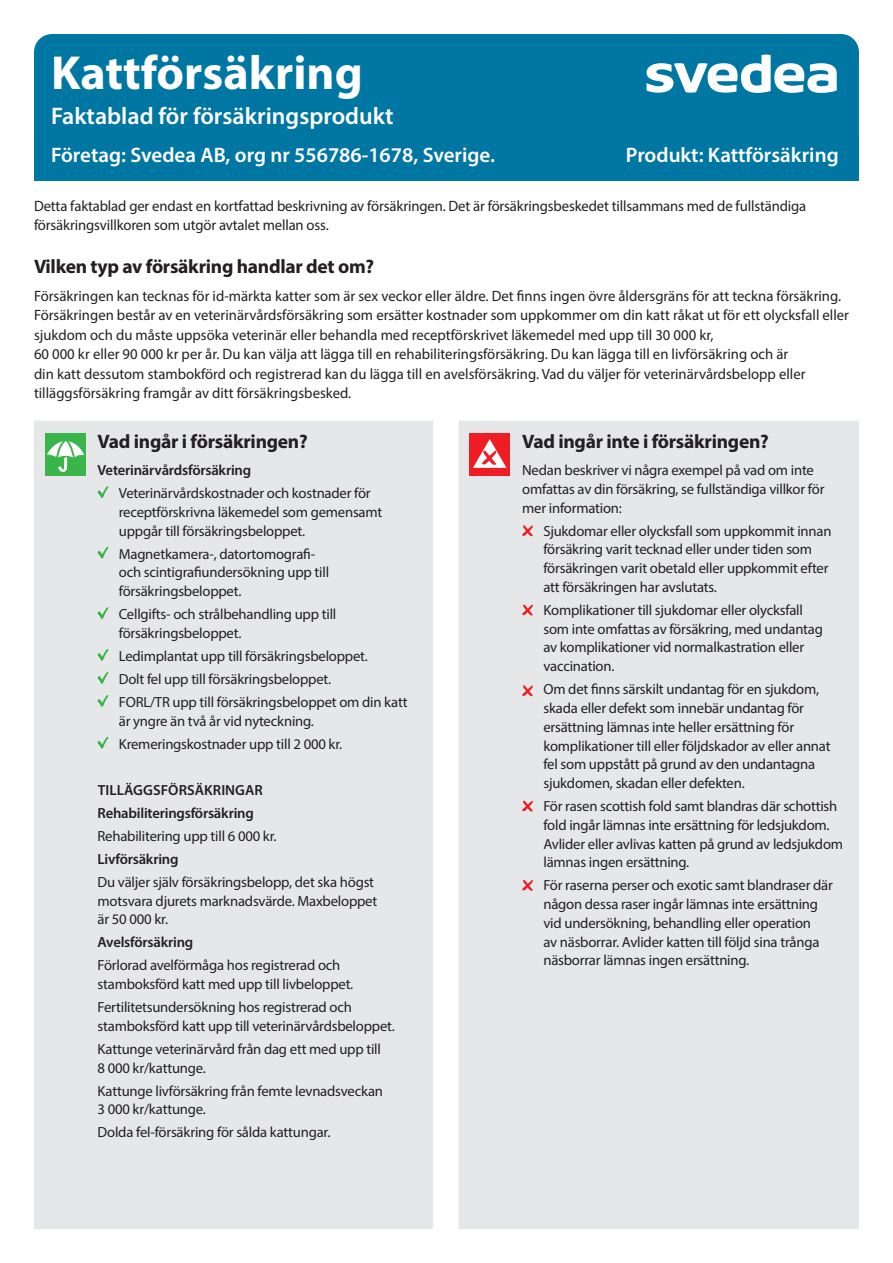
<style>
.page{position:relative;width:893px;height:1263px;background:#fff}
.page>*{position:absolute;margin:0;border:0;box-sizing:border-box;transform-origin:0 0}
.t1{font:700 48px "Myriad Pro";color:#fff}
.t2{font:600 24px "Myriad Pro";color:#fff}
.t3{font:600 21px "Myriad Pro";color:#fff}
.t4{font:700 19.5px "Myriad Pro";letter-spacing:-.015em;color:#231f20}
.t5{font:15px/19.5px "Myriad Pro";color:#231f20}
.t6{font:14.7px/18.8px "Myriad Pro";letter-spacing:-.015em;color:#231f20}
.t7{font:600 14.7px/23px "Myriad Pro";letter-spacing:-.015em;color:#231f20}
</style>
<div class="page">
<div style="left:34px;top:34px;width:825px;height:147px;background:#0076a3;border-radius:18px"></div>
<div style="left:34px;top:420px;width:825px;height:809px;background:#e6e7e9"></div>
<div style="left:45px;top:433px;width:41px;height:43px;background:#3ab54a"></div>
<svg style="left:47px;top:437px;width:37px;height:35px"></svg>
<svg style="left:98px;top:486px;width:10px;height:12px"></svg>
<svg style="left:98px;top:547px;width:10px;height:12px"></svg>
<svg style="left:98px;top:607px;width:10px;height:12px"></svg>
<svg style="left:98px;top:649px;width:10px;height:12px"></svg>
<svg style="left:98px;top:672px;width:10px;height:12px"></svg>
<svg style="left:98px;top:695px;width:10px;height:12px"></svg>
<svg style="left:98px;top:737px;width:10px;height:12px"></svg>
<div style="left:469px;top:433px;width:41px;height:43px;background:#ee1d23"></div>
<svg style="left:473px;top:439px;width:33px;height:29px"></svg>
<svg style="left:522px;top:525px;width:11px;height:11px"></svg>
<svg style="left:522px;top:604px;width:11px;height:11px"></svg>
<svg style="left:522px;top:685px;width:11px;height:11px"></svg>
<svg style="left:522px;top:800px;width:11px;height:11px"></svg>
<svg style="left:522px;top:880px;width:11px;height:11px"></svg>
<svg style="left:646px;top:55px;width:191px;height:38px"></svg>
<h1 class="t1" style="left:51px;top:41px;width:313px">Kattförsäkring</h1>
<h2 class="t2" style="left:51px;top:100px;width:344px">Faktablad för försäkringsprodukt</h2>
<h3 class="t3" style="left:51px;top:141px;width:445px">Företag: Svedea AB, org nr 556786-1678, Sverige.</h3>
<h3 class="t3" style="left:626px;top:141px;width:214px">Produkt: Kattförsäkring</h3>
<p class="t5" style="left:34px;top:196px;width:774px">Detta faktablad ger endast en kortfattad beskrivning av försäkringen. Det är försäkringsbeskedet tillsammans med de fullständiga försäkringsvillkoren som utgör avtalet mellan oss.</p>
<h3 class="t4" style="left:34px;top:254px;width:342px">Vilken typ av försäkring handlar det om?</h3>
<p class="t5" style="left:34px;top:286px;width:816px">Försäkringen kan tecknas för id-märkta katter som är sex veckor eller äldre. Det finns ingen övre åldersgräns för att teckna försäkring.<br>Försäkringen består av en veterinärvårdsförsäkring som ersätter kostnader som uppkommer om din katt råkat ut för ett olycksfall eller sjukdom och du måste uppsöka veterinär eller behandla med receptförskrivet läkemedel med upp till 30 000 kr,<br>60 000 kr eller 90 000 kr per år. Du kan välja att lägga till en rehabiliteringsförsäkring. Du kan lägga till en livförsäkring och är<br>din katt dessutom stambokförd och registrerad kan du lägga till en avelsförsäkring. Vad du väljer för veterinärvårdsbelopp eller tilläggsförsäkring framgår av ditt försäkringsbesked.</p>
<h3 class="t4" style="left:98px;top:429px;width:212px">Vad ingår i försäkringen?</h3>
<p class="t7" style="left:98px;top:458px;width:155px">Veterinärvårdsförsäkring</p>
<p class="t6" style="left:119px;top:484px;width:265px">Veterinärvårdskostnader och kostnader för receptförskrivna läkemedel som gemensamt uppgår till försäkringsbeloppet.</p>
<p class="t6" style="left:119px;top:544px;width:212px">Magnetkamera-, datortomografi&shy;och scintigrafiundersökning upp till försäkringsbeloppet.</p>
<p class="t6" style="left:119px;top:605px;width:219px">Cellgifts- och strålbehandling upp till försäkringsbeloppet.</p>
<p class="t6" style="left:119px;top:644px;width:290px;line-height:23px">Ledimplantat upp till försäkringsbeloppet.<br>Dolt fel upp till försäkringsbeloppet.<br>FORL/TR upp till försäkringsbeloppet om din katt</p>
<p class="t6" style="left:119px;top:709px;width:225px;line-height:23px">är yngre än två år vid nyteckning.<br>Kremeringskostnader upp till 2 000 kr.</p>
<p class="t7" style="left:98px;top:778px;width:167px">TILLÄGGSFÖRSÄKRINGAR<br>Rehabiliteringsförsäkring</p>
<p class="t6" style="left:98px;top:826px;width:181px">Rehabilitering upp till 6 000 kr.</p>
<p class="t7" style="left:98px;top:847px;width:82px">Livförsäkring</p>
<p class="t6" style="left:98px;top:872px;width:281px">Du väljer själv försäkringsbelopp, det ska högst motsvara djurets marknadsvärde. Maxbeloppet är 50 000 kr.</p>
<p class="t7" style="left:98px;top:930px;width:97px">Avelsförsäkring</p>
<p class="t6" style="left:98px;top:956px;width:257px">Förlorad avelförmåga hos registrerad och stamboksförd katt med upp till livbeloppet.</p>
<p class="t6" style="left:98px;top:997px;width:299px">Fertilitetsundersökning hos registrerad och stamboksförd katt upp till veterinärvårdsbeloppet.</p>
<p class="t6" style="left:98px;top:1039px;width:285px">Kattunge veterinärvård från dag ett med upp till<br>8 000 kr/kattunge.</p>
<p class="t6" style="left:98px;top:1081px;width:287px">Kattunge livförsäkring från femte levnadsveckan<br>3 000 kr/kattunge.</p>
<p class="t6" style="left:98px;top:1123px;width:234px">Dolda fel-försäkring för sålda kattungar.</p>
<h3 class="t4" style="left:522px;top:429px;width:248px">Vad ingår inte i försäkringen?</h3>
<p class="t6" style="left:522px;top:461px;width:304px">Nedan beskriver vi några exempel på vad om inte omfattas av din försäkring, se fullständiga villkor för mer information:</p>
<p class="t6" style="left:543px;top:521px;width:290px">Sjukdomar eller olycksfall som uppkommit innan försäkring varit tecknad eller under tiden som försäkringen varit obetald eller uppkommit efter att försäkringen har avslutats.</p>
<p class="t6" style="left:543px;top:600px;width:281px">Komplikationer till sjukdomar eller olycksfall som inte omfattas av försäkring, med undantag av komplikationer vid normalkastration eller vaccination.</p>
<p class="t6" style="left:543px;top:680px;width:289px">Om det finns särskilt undantag för en sjukdom, skada eller defekt som innebär undantag för ersättning lämnas inte heller ersättning för komplikationer till eller följdskador av eller annat fel som uppstått på grund av den undantagna sjukdomen, skadan eller defekten.</p>
<p class="t6" style="left:543px;top:796px;width:301px">För rasen scottish fold samt blandras där schottish fold ingår lämnas inte ersättning för ledsjukdom.<br>Avlider eller avlivas katten på grund av ledsjukdom lämnas ingen ersättning.</p>
<p class="t6" style="left:543px;top:876px;width:291px">För raserna perser och exotic samt blandraser där någon dessa raser ingår lämnas inte ersättning vid undersökning, behandling eller operation<br>av näsborrar. Avlider katten till följd sina trånga näsborrar lämnas ingen ersättning.</p>
</div>
